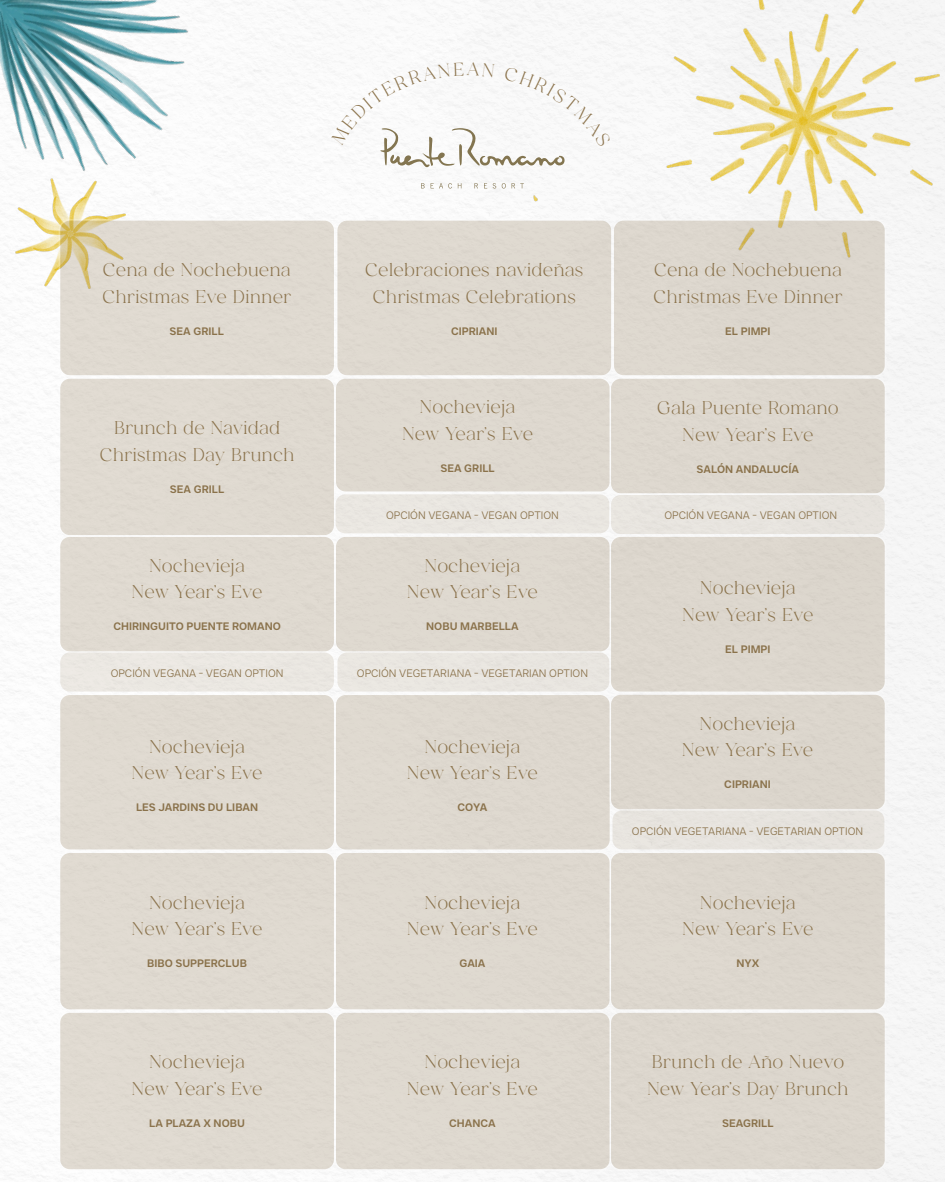
<style>
.page{position:relative;width:945px;height:1182px;background:#fff}
.page>*{position:absolute;margin:0;border:0;box-sizing:border-box;transform-origin:0 0}
.t1{font:18.38px/26.2px "Milyuna";color:#8a724b;text-align:center}
.t2{font:600 10.85px "JUST Sans";color:#8a724b}
.t3{font:300 10.85px "JUST Sans";color:#8a724b}
</style>
<div class="page">
<img style="left:0;top:0;width:231px;height:229px">
<img style="left:16px;top:179px;width:110px;height:110px">
<svg style="left:421px;top:183px;width:4px;height:5px"></svg>
<svg style="left:431px;top:183px;width:21px;height:5px"></svg>
<svg style="left:474px;top:183px;width:4px;height:5px"></svg>
<svg style="left:493px;top:183px;width:3px;height:5px"></svg>
<svg style="left:502px;top:183px;width:4px;height:5px"></svg>
<svg style="left:512px;top:183px;width:12px;height:5px"></svg>
<img style="left:534px;top:0;width:411px;height:259px">
<div style="left:59px;top:220px;width:276px;height:156px;background:#dfdad0;border-radius:10px"></div>
<div style="left:59px;top:219px;width:277px;height:158px;border:2px solid #fff;border-radius:10px"></div>
<div style="left:59px;top:536px;width:276px;height:116px;background:#dfdad0;border-radius:10px"></div>
<div style="left:59px;top:535px;width:277px;height:118px;border:2px solid #fff;border-radius:10px"></div>
<div style="left:59px;top:694px;width:276px;height:156px;background:#dfdad0;border-radius:10px"></div>
<div style="left:59px;top:693px;width:277px;height:158px;border:2px solid #fff;border-radius:10px"></div>
<div style="left:59px;top:378px;width:276px;height:158px;background:#dfdad0;border-radius:10px"></div>
<div style="left:59px;top:377px;width:277px;height:160px;border:2px solid #fff;border-radius:10px"></div>
<div style="left:59px;top:852px;width:276px;height:158px;background:#dfdad0;border-radius:10px"></div>
<div style="left:59px;top:851px;width:277px;height:159px;border:2px solid #fff;border-radius:10px"></div>
<div style="left:335px;top:536px;width:276px;height:116px;background:#dfd9d0;border-radius:10px"></div>
<div style="left:334px;top:535px;width:277px;height:118px;border:2px solid #fff;border-radius:10px"></div>
<div style="left:335px;top:694px;width:276px;height:156px;background:#ded8cf;border-radius:10px"></div>
<div style="left:334px;top:693px;width:277px;height:158px;border:2px solid #fff;border-radius:10px"></div>
<div style="left:335px;top:378px;width:276px;height:114px;background:#dfd9d0;border-radius:11px"></div>
<div style="left:334px;top:377px;width:277px;height:116px;border:2px solid #fff;border-radius:11px"></div>
<div style="left:335px;top:852px;width:276px;height:158px;background:#dfd9d0;border-radius:10px"></div>
<div style="left:334px;top:851px;width:277px;height:159px;border:2px solid #fff;border-radius:10px"></div>
<div style="left:337px;top:220px;width:275px;height:156px;background:#dfd9d0;border-radius:10px"></div>
<div style="left:336px;top:219px;width:277px;height:158px;border:2px solid #fff;border-radius:10px"></div>
<div style="left:610px;top:536px;width:276px;height:156px;background:#dcd6cd;border-radius:10px"></div>
<div style="left:609px;top:535px;width:277px;height:158px;border:2px solid #fff;border-radius:10px"></div>
<div style="left:610px;top:378px;width:276px;height:116px;background:#dcd7cd;border-radius:10px"></div>
<div style="left:609px;top:377px;width:277px;height:118px;border:2px solid #fff;border-radius:10px"></div>
<div style="left:610px;top:852px;width:276px;height:158px;background:#dcd6cd;border-radius:10px"></div>
<div style="left:609px;top:851px;width:277px;height:159px;border:2px solid #fff;border-radius:10px"></div>
<div style="left:335px;top:493px;width:275px;height:41px;background:#eae7e1;border-radius:10px"></div>
<div style="left:334px;top:492px;width:277px;height:43px;border:2px solid #fff;border-radius:10px"></div>
<div style="left:610px;top:494px;width:276px;height:41px;background:#e7e3de;border-radius:10px"></div>
<div style="left:609px;top:493px;width:277px;height:42px;border:2px solid #fff;border-radius:10px"></div>
<div style="left:337px;top:651px;width:273px;height:41px;background:#e9e6e1;border-radius:10px"></div>
<div style="left:336px;top:650px;width:275px;height:43px;border:2px solid #fff;border-radius:10px"></div>
<div style="left:59px;top:651px;width:276px;height:41px;background:#ebe8e2;border-radius:10px"></div>
<div style="left:59px;top:650px;width:277px;height:43px;border:2px solid #fff;border-radius:10px"></div>
<div style="left:613px;top:220px;width:273px;height:156px;background:#dcd6cd;border-radius:10px"></div>
<div style="left:612px;top:219px;width:274px;height:158px;border:2px solid #fff;border-radius:10px"></div>
<div style="left:610px;top:693px;width:276px;height:117px;background:#dcd6cd;border-radius:10px"></div>
<div style="left:609px;top:693px;width:277px;height:118px;border:2px solid #fff;border-radius:10px"></div>
<div style="left:612px;top:809px;width:273px;height:41px;background:#e7e3de;border-radius:10px"></div>
<div style="left:611px;top:808px;width:275px;height:43px;border:2px solid #fff;border-radius:10px"></div>
<div style="left:59px;top:1011px;width:276px;height:158px;background:#dfdad0;border-radius:10px"></div>
<div style="left:59px;top:1010px;width:277px;height:160px;border:2px solid #fff;border-radius:10px"></div>
<div style="left:335px;top:1011px;width:276px;height:158px;background:#dfd9d0;border-radius:10px"></div>
<div style="left:334px;top:1010px;width:277px;height:160px;border:2px solid #fff;border-radius:10px"></div>
<div style="left:610px;top:1011px;width:276px;height:158px;background:#dcd6cd;border-radius:10px"></div>
<div style="left:609px;top:1010px;width:277px;height:160px;border:2px solid #fff;border-radius:10px"></div>
<svg style="left:331px;top:62px;width:280px;height:105px"></svg>
<p class="t1" style="left:102px;top:258px;width:191px;text-align:left">Cena de Nochebuena<br>Christmas Eve Dinner</p>
<p class="t2" style="left:170px;top:324px;width:56px">SEA GRILL</p>
<p class="t1" style="left:99px;top:416px;width:197px">Brunch de Navidad<br>Christmas Day Brunch</p>
<p class="t2" style="left:170px;top:482px;width:56px">SEA GRILL</p>
<p class="t1" style="left:132px;top:554px;width:133px">Nochevieja<br>New Year’s Eve</p>
<p class="t2" style="left:113px;top:620px;width:169px">CHIRINGUITO PUENTE ROMANO</p>
<p class="t1" style="left:365px;top:258px;width:220px">Celebraciones navideñas<br>Christmas Celebrations</p>
<p class="t2" style="left:451px;top:324px;width:48px">CIPRIANI</p>
<p class="t1" style="left:402px;top:395px;width:133px">Nochevieja<br>New Year’s Eve</p>
<p class="t2" style="left:440px;top:461px;width:56px">SEA GRILL</p>
<p class="t1" style="left:653px;top:258px;width:191px;text-align:left">Cena de Nochebuena<br>Christmas Eve Dinner</p>
<p class="t2" style="left:725px;top:324px;width:47px">EL PIMPI</p>
<p class="t1" style="left:657px;top:396px;width:183px">Gala Puente Romano<br>New Year’s Eve</p>
<p class="t2" style="left:697px;top:462px;width:104px">SALÓN ANDALUCÍA</p>
<p class="t3" style="left:386px;top:508px;width:174px">OPCIÓN VEGANA - VEGAN OPTION</p>
<p class="t3" style="left:664px;top:508px;width:174px">OPCIÓN VEGANA - VEGAN OPTION</p>
<p class="t1" style="left:407px;top:554px;width:133px">Nochevieja<br>New Year’s Eve</p>
<p class="t2" style="left:426px;top:620px;width:94px">NOBU MARBELLA</p>
<p class="t1" style="left:682px;top:576px;width:133px">Nochevieja<br>New Year’s Eve</p>
<p class="t2" style="left:725px;top:642px;width:47px">EL PIMPI</p>
<p class="t3" style="left:111px;top:666px;width:174px">OPCIÓN VEGANA - VEGAN OPTION</p>
<p class="t3" style="left:357px;top:666px;width:233px">OPCIÓN VEGETARIANA - VEGETARIAN OPTION</p>
<p class="t1" style="left:132px;top:734px;width:133px">Nochevieja<br>New Year’s Eve</p>
<p class="t2" style="left:136px;top:800px;width:124px">LES JARDINS DU LIBAN</p>
<p class="t1" style="left:132px;top:890px;width:133px">Nochevieja<br>New Year’s Eve</p>
<p class="t2" style="left:147px;top:956px;width:101px">BIBO SUPPERCLUB</p>
<p class="t1" style="left:132px;top:1050px;width:133px">Nochevieja<br>New Year’s Eve</p>
<p class="t2" style="left:149px;top:1116px;width:97px">LA PLAZA X NOBU</p>
<p class="t1" style="left:407px;top:734px;width:133px">Nochevieja<br>New Year’s Eve</p>
<p class="t2" style="left:458px;top:800px;width:31px">COYA</p>
<p class="t1" style="left:407px;top:890px;width:133px">Nochevieja<br>New Year’s Eve</p>
<p class="t2" style="left:459px;top:956px;width:28px">GAIA</p>
<p class="t1" style="left:407px;top:1050px;width:133px">Nochevieja<br>New Year’s Eve</p>
<p class="t2" style="left:449px;top:1116px;width:48px">CHANCA</p>
<p class="t1" style="left:682px;top:711px;width:133px">Nochevieja<br>New Year’s Eve</p>
<p class="t2" style="left:724px;top:777px;width:48px">CIPRIANI</p>
<p class="t3" style="left:632px;top:824px;width:233px">OPCIÓN VEGETARIANA - VEGETARIAN OPTION</p>
<p class="t1" style="left:682px;top:890px;width:133px">Nochevieja<br>New Year’s Eve</p>
<p class="t2" style="left:736px;top:956px;width:24px">NYX</p>
<p class="t1" style="left:647px;top:1050px;width:203px;text-align:left">Brunch de Año Nuevo<br>New Year’s Day Brunch</p>
<p class="t2" style="left:722px;top:1116px;width:53px">SEAGRILL</p>
</div>
